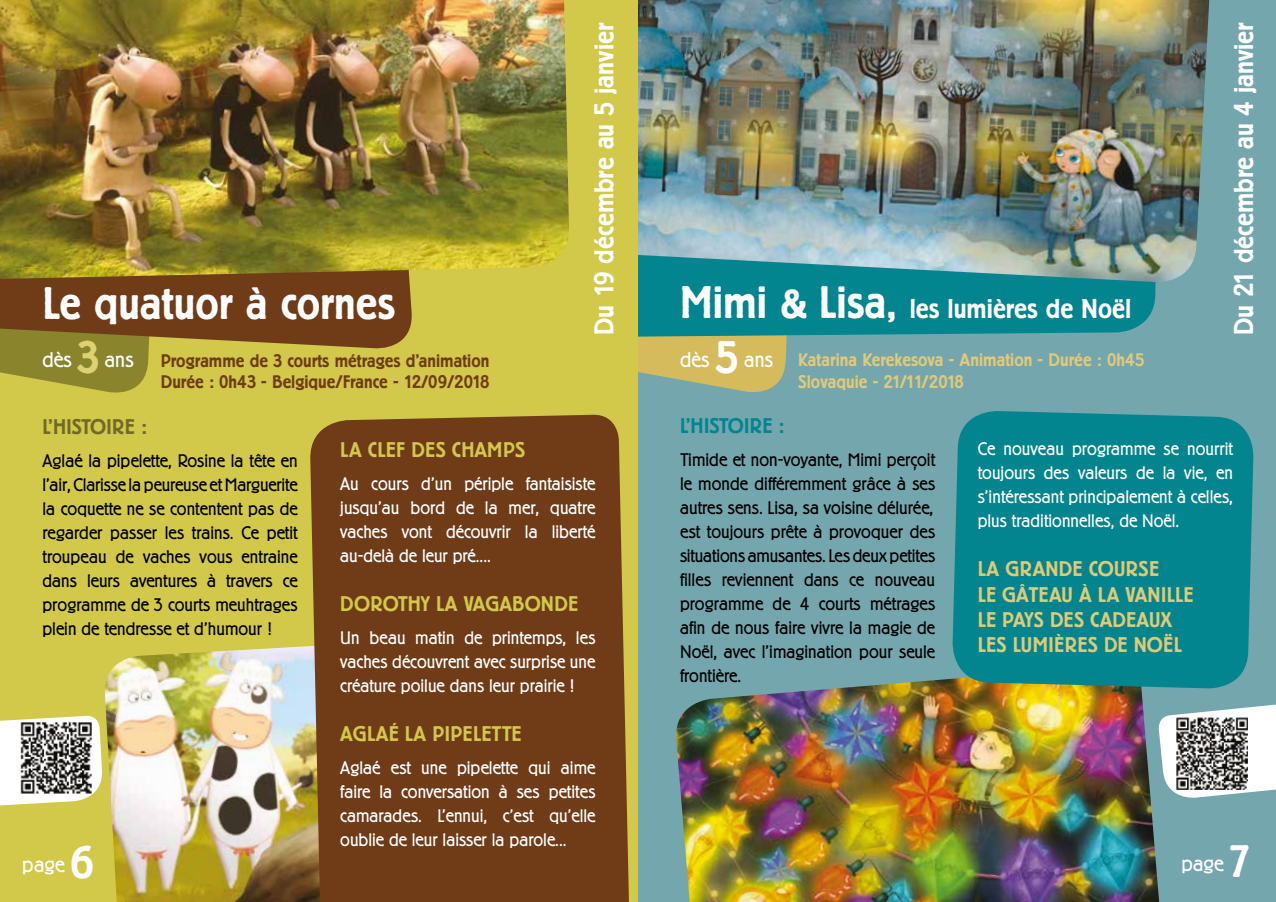
<style>
.page{position:relative;width:1276px;height:902px;background:#fff}
.page>*{position:absolute;margin:0;border:0;box-sizing:border-box;transform-origin:0 0}
.t1{font:500 45px "Berliner Grotesk";color:#fff}
.t2{font:500 27px "Berliner Grotesk";color:#fff}
.t3{font:500 21px/25.2px "Berliner Grotesk";color:#e0ca76}
.t4{font:500 21px "Berliner Grotesk";letter-spacing:.02em;color:#d2c849}
.t5{font:500 21px "Berliner Grotesk";color:#d2c849}
.t6{font:300 21px "Berliner Grotesk";color:#fff}
.t7{font:500 21px "Berliner Grotesk";color:#716928}
.t8{font:500 21px "Berliner Grotesk";color:#02858e}
.t9{font:300 18px/24px "Berliner Grotesk";color:#000;text-align:justify}
.t10{font:300 18px/24px "Berliner Grotesk";color:#fff;text-align:justify}
.t11{font:500 18px/21.6px "Berliner Grotesk";color:#703c18}
.t12{font:500 18px/21.6px "Berliner Grotesk";color:#e1ca78}
.s1{font-weight:500;font-size:45px;color:#dcd273}
.s2{font-weight:500;font-size:45px}
.s3{font-size:45px}
.s4{font-weight:300;font-size:21px;color:#fff}
.s5{font-size:45px;color:#fff}
</style>
<div class="page">
<div style="left:629px;top:0;width:647px;height:901px;background:#74a6ae"></div>
<img style="left:676px;top:678px;width:483px;height:223px">
<svg style="left:638px;top:337px;width:149px;height:55px"></svg>
<div style="left:638px;top:284px;width:518px;height:53px;background:#02858e"></div>
<img style="left:638px;top:0;width:571px;height:284px">
<div style="left:0;top:0;width:638px;height:901px;background:#d2c849"></div>
<img style="left:104px;top:646px;width:205px;height:255px">
<div style="left:309px;top:414px;width:320px;height:487px;background:#703c18"></div>
<svg style="left:0;top:350px;width:149px;height:43px"></svg>
<svg style="left:0;top:279px;width:412px;height:71px;background:#794c1d"></svg>
<img style="left:0;top:0;width:569px;height:279px">
<div style="left:951px;top:411px;width:303px;height:278px;background:#02858e"></div>
<svg style="left:0;top:715px;width:103px;height:91px"></svg>
<svg style="left:1157px;top:703px;width:119px;height:97px"></svg>
<img style="left:20px;top:721px;width:72px;height:72px">
<img style="left:1175px;top:716px;width:72px;height:73px">
<h1 class="t1" style="left:43px;top:279px;width:354px">Le quatuor à cornes</h1>
<p class="t6" style="left:43px;top:348px;width:93px">dès <span class="s1">3</span> ans</p>
<p class="t11" style="left:161px;top:350px;width:330px">Programme de 3 courts métrages d'animation<br>Durée : 0h43 - Belgique/France - 12/09/2018</p>
<h2 class="t2" style="left:590px;top:335px;width:314px;rotate:-90deg">Du 19 décembre au 5 janvier</h2>
<p class="t7" style="left:43px;top:415px;width:106px">L'HISTOIRE :</p>
<p class="t9" style="left:43px;top:449px;width:257px">Aglaé la pipelette, Rosine la tête en l’air, Clarisse la peureuse et Marguerite la coquette ne se contentent pas de regarder passer les trains. Ce petit troupeau de vaches vous entraine dans leurs aventures à travers ce programme de 3 courts meuhtrages plein de tendresse et d’humour !</p>
<p class="t6" style="left:22px;top:853px;width:73px">page <span class="s2">6</span></p>
<p class="t4" style="left:340px;top:438px;width:187px">LA CLEF DES CHAMPS</p>
<p class="t10" style="left:340px;top:471px;width:257px">Au cours d’un périple fantaisiste jusqu’au bord de la mer, quatre vaches vont découvrir la liberté au-delà de leur pré....</p>
<p class="t5" style="left:340px;top:592px;width:239px">DOROTHY LA VAGABONDE</p>
<p class="t10" style="left:340px;top:626px;width:257px">Un beau matin de printemps, les vaches découvrent avec surprise une créature poilue dans leur prairie !</p>
<p class="t4" style="left:340px;top:722px;width:183px">AGLAÉ LA PIPELETTE</p>
<p class="t10" style="left:340px;top:756px;width:257px">Aglaé est une pipelette qui aime faire la conversation à ses petites camarades. L’ennui, c’est qu’elle oublie de leur laisser la parole...</p>
<h2 class="t2" style="left:1229px;top:335px;width:315px;rotate:-90deg">Du 21 décembre au 4 janvier</h2>
<h2 class="t2" style="left:680px;top:294px;width:453px"><span class="s3">Mimi &amp; Lisa,</span> les lumières de Noël</h2>
<p class="t12" style="left:798px;top:349px;width:348px;text-indent:-118px"><span class="s4">dès</span> <span class="s5">5</span> <span class="s4">ans</span> Katarina Kerekesova - Animation - Durée : 0h45<br>Slovaquie - 21/11/2018</p>
<p class="t8" style="left:680px;top:415px;width:106px">L'HISTOIRE :</p>
<p class="t9" style="left:680px;top:448px;width:257px">Timide et non-voyante, Mimi perçoit le monde différemment grâce à ses autres sens. Lisa, sa voisine délurée, est toujours prête à provoquer des situations amusantes. Les deux petites filles reviennent dans ce nouveau programme de 4 courts métrages afin de nous faire vivre la magie de Noël, avec l'imagination pour seule frontière.</p>
<p class="t10" style="left:977px;top:437px;width:257px">Ce nouveau programme se nourrit toujours des valeurs de la vie, en s’intéressant principalement à celles, plus traditionnelles, de Noël.</p>
<p class="t3" style="left:977px;top:557px;width:217px">LA GRANDE COURSE<br>LE GÂTEAU À LA VANILLE<br>LE PAYS DES CADEAUX<br>LES LUMIÈRES DE NOËL</p>
<p class="t6" style="left:1181px;top:851px;width:70px">page <span class="s2">7</span></p>
</div>
